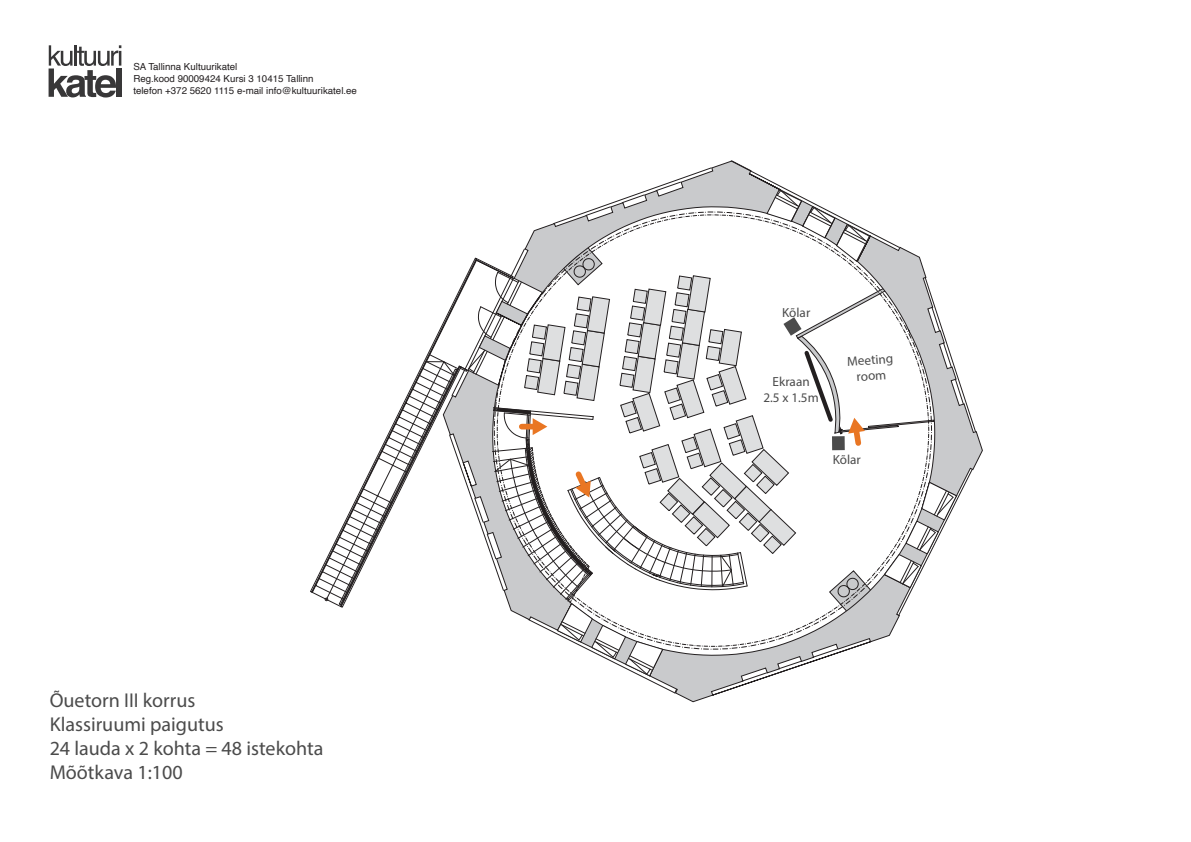
<style>
.page{position:relative;width:1191px;height:842px;background:#fff}
.page>*{position:absolute;margin:0;border:0;box-sizing:border-box;transform-origin:0 0}
.t1{font:20.1px/24.1px "Myriad Pro";color:#4b4b4b}
.t2{font:13.2px "Myriad Pro";color:#4b4b4b}
.t3{font:9.7px/11.7px "Helvetica";color:#231f20}
</style>
<div class="page">
<svg style="left:49px;top:45px;width:72px;height:53px"></svg>
<div style="left:116px;top:68px;width:5px;height:29px;background:#383738"></div>
<svg style="left:311px;top:161px;width:664px;height:532px"></svg>
<p class="t3" style="left:133px;top:61px;width:225px">SA Tallinna Kultuurikatel<br>Reg.kood 90009424 Kursi 3 10415 Tallinn<br>telefon +372 5620 1115 e-mail info@kultuurikatel.ee</p>
<h1 class="t1" style="left:50px;top:688px;width:275px">Õuetorn III korrus<br>Klassiruumi paigutus<br>24 lauda x 2 kohta = 48 istekohta<br>Mõõtkava 1:100</h1>
<h2 class="t2" style="left:782px;top:305px;width:30px">Kõlar</h2>
<h2 class="t2" style="left:772px;top:374px;width:39px">Ekraan</h2>
<h2 class="t2" style="left:763px;top:389px;width:57px">2.5 x 1.5m</h2>
<h2 class="t2" style="left:846px;top:353px;width:48px;rotate:-4deg">Meeting</h2>
<h2 class="t2" style="left:856px;top:369px;width:31px;rotate:-4deg">room</h2>
<h2 class="t2" style="left:832px;top:451px;width:30px">Kõlar</h2>
</div>
